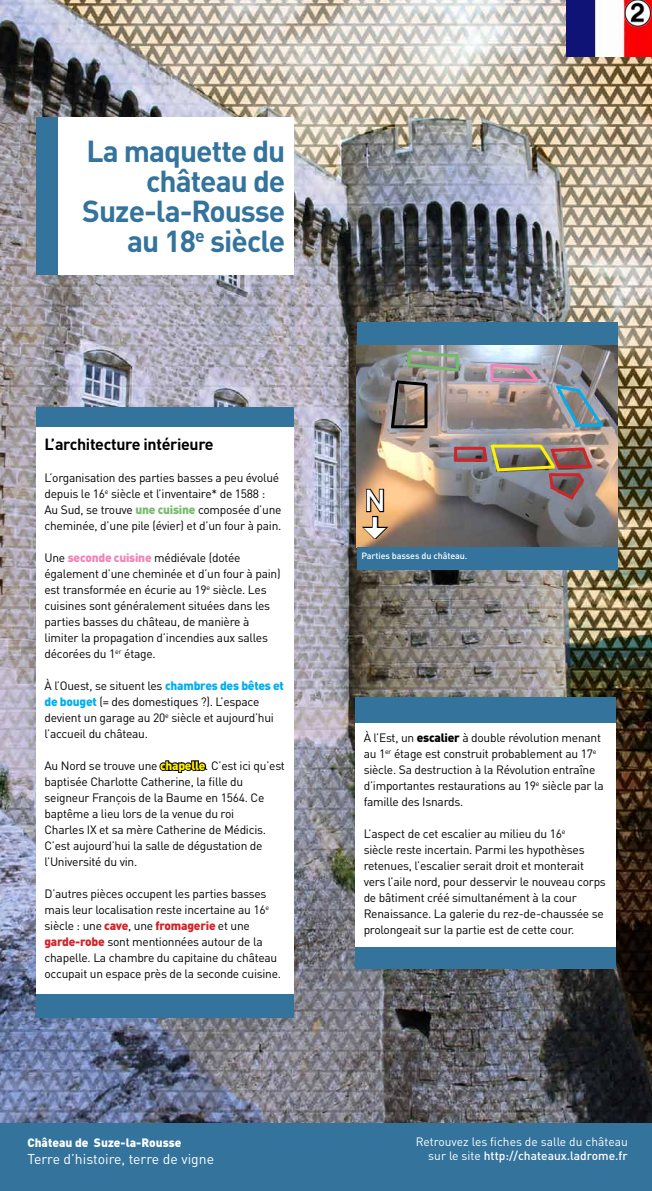
<style>
.page{position:relative;width:652px;height:1191px;background:#fff}
.page>*{position:absolute;margin:0;border:0;box-sizing:border-box;transform-origin:0 0}
.t1{font:700 30px/30px "DIN Pro";letter-spacing:-.03em;color:#33739c;text-align:right}
.t2{font:500 30px "DIN Pro";color:#fff}
.t3{font:700 16px "DIN Pro";letter-spacing:-.02em;color:#000}
.t4{font:14px "DIN Pro";color:#fff}
.t5{font:12px/16px "DIN Pro";letter-spacing:-.02em;color:#000}
.t6{font:12px/14.4px "DIN Pro";color:#fff;text-align:right}
.t7{font:900 12px "DIN Pro";color:#fff}
.t8{font:500 9px "DIN Pro";letter-spacing:-.01em;color:#fff}
.s1{font-weight:900;color:#76bb6b}
.s2{font-weight:900;color:#f283b4}
.s3{font-weight:900;color:#00aeef}
.s4{font-weight:900;color:#fff200}
.s5{font-weight:900;color:#d2232a}
.s6{font-weight:900}
.s7{font-weight:500}
</style>
<div class="page">
<img style="left:0;top:0;width:652px;height:1124px">
<img style="left:357px;top:345px;width:261px;height:202px">
<svg style="left:406px;top:349px;width:54px;height:24px"></svg>
<hr style="left:407px;top:351px;width:3px;height:15px;background:#74ba69">
<hr style="left:456px;top:354px;width:3px;height:17px;background:#74ba69">
<svg style="left:524px;top:512px;width:6px;height:6px"></svg>
<svg style="left:389px;top:379px;width:40px;height:50px;background:#847871"></svg>
<hr style="left:391px;top:425px;width:36px;height:3px;background:#000">
<hr style="left:424px;top:384px;width:3px;height:43px;background:#000">
<div style="left:36px;top:117px;width:23px;height:158px;background:#33739c"></div>
<div style="left:59px;top:117px;width:235px;height:158px;background:#fff"></div>
<div style="left:36px;top:407px;width:258px;height:611px;background:#33739c"></div>
<div style="left:36px;top:427px;width:258px;height:566px;background:#fff"></div>
<svg style="left:159px;top:760px;width:48px;height:13px"></svg>
<img style="left:566px;top:0;width:86px;height:57px">
<svg style="left:487px;top:362px;width:54px;height:22px"></svg>
<svg style="left:553px;top:382px;width:53px;height:49px;background:#828e96"></svg>
<hr style="left:578px;top:424px;width:25px;height:3px;background:#00aeef">
<div style="left:355px;top:697px;width:261px;height:272px;background:#33739c"></div>
<hr style="left:454px;top:447px;width:3px;height:14px;background:#d2232a">
<img style="left:481px;top:441px;width:114px;height:61px">
<hr style="left:455px;top:458px;width:29px;height:3px;background:#d2232a">
<hr style="left:456px;top:447px;width:29px;height:3px;background:#d2232a">
<img style="left:624px;top:0;width:28px;height:29px">
<div style="left:357px;top:547px;width:261px;height:23px;background:#33739c"></div>
<div style="left:357px;top:322px;width:261px;height:23px;background:#33739c"></div>
<div style="left:0;top:1124px;width:652px;height:67px;background:#33739c"></div>
<div style="left:355px;top:723px;width:261px;height:223px;background:#fff"></div>
<svg style="left:362px;top:488px;width:27px;height:51px"></svg>
<h1 class="t1" style="left:82px;top:132px;width:205px">La maquette du château de<br>Suze-la-Rousse au 18<sup>e</sup> siècle</h1>
<h2 class="t3" style="left:45px;top:430px;width:171px">L’architecture intérieure</h2>
<p class="t5" style="left:45px;top:469px;width:239px">L’organisation des parties basses a peu évolué depuis le 16<sup>e</sup> siècle et l’inventaire* de 1588 :<br>Au Sud, se trouve <span class="s1">une cuisine</span> composée d’une cheminée, d’une pile (évier) et d’un four à pain.</p>
<p class="t5" style="left:45px;top:549px;width:238px">Une <span class="s2">seconde cuisine</span> médiévale (dotée également d’une cheminée et d’un four à pain) est transformée en écurie au 19<sup>e</sup> siècle. Les cuisines sont généralement situées dans les parties basses du château, de manière à limiter la propagation d’incendies aux salles décorées du 1<sup>er</sup> étage.</p>
<p class="t5" style="left:45px;top:677px;width:241px">À l’Ouest, se situent les <span class="s3">chambres des bêtes et de bouget</span> (= des domestiques ?). L’espace devient un garage au 20<sup>e</sup> siècle et aujourd’hui l’accueil du château.</p>
<p class="t5" style="left:45px;top:757px;width:242px">Au Nord se trouve une <span class="s4">chapelle</span>. C’est ici qu’est baptisée Charlotte Catherine, la fille du seigneur François de la Baume en 1564. Ce baptême a lieu lors de la venue du roi<br>Charles IX et sa mère Catherine de Médicis.<br>C’est aujourd’hui la salle de dégustation de l’Université du vin.</p>
<p class="t5" style="left:45px;top:885px;width:238px">D’autres pièces occupent les parties basses mais leur localisation reste incertaine au 16<sup>e </sup>siècle : une <span class="s5">cave</span>, une <span class="s5">fromagerie</span> et une <span class="s5">garde-robe</span> sont mentionnées autour de la chapelle. La chambre du capitaine du château occupait un espace près de la seconde cuisine.</p>
<p class="t7" style="left:27px;top:1134px;width:156px">Château de Suze-la-Rousse</p>
<p class="t4" style="left:27px;top:1149px;width:188px">Terre d’histoire, terre de vigne</p>
<h1 class="t2" style="left:364px;top:480px;width:23px">N</h1>
<p class="t8" style="left:361px;top:549px;width:107px">Parties basses du château.</p>
<p class="t5" style="left:364px;top:729px;width:242px">À l’Est, un <span class="s6">escalier</span> à double révolution menant au 1<sup>er</sup> étage est construit probablement au 17<sup>e </sup>siècle. Sa destruction à la Révolution entraîne d’importantes restaurations au 19<sup>e</sup> siècle par la famille des Isnards.</p>
<p class="t5" style="left:364px;top:825px;width:244px">L’aspect de cet escalier au milieu du 16<sup>e<br></sup>siècle reste incertain. Parmi les hypothèses retenues, l’escalier serait droit et monterait vers l’aile nord, pour desservir le nouveau corps de bâtiment créé simultanément à la cour Renaissance. La galerie du rez-de-chaussée se prolongeait sur la partie est de cette cour.</p>
<p class="t6" style="left:416px;top:1133px;width:214px">Retrouvez les fiches de salle du château sur le site <span class="s7">http://chateaux.ladrome.fr</span></p>
</div>
